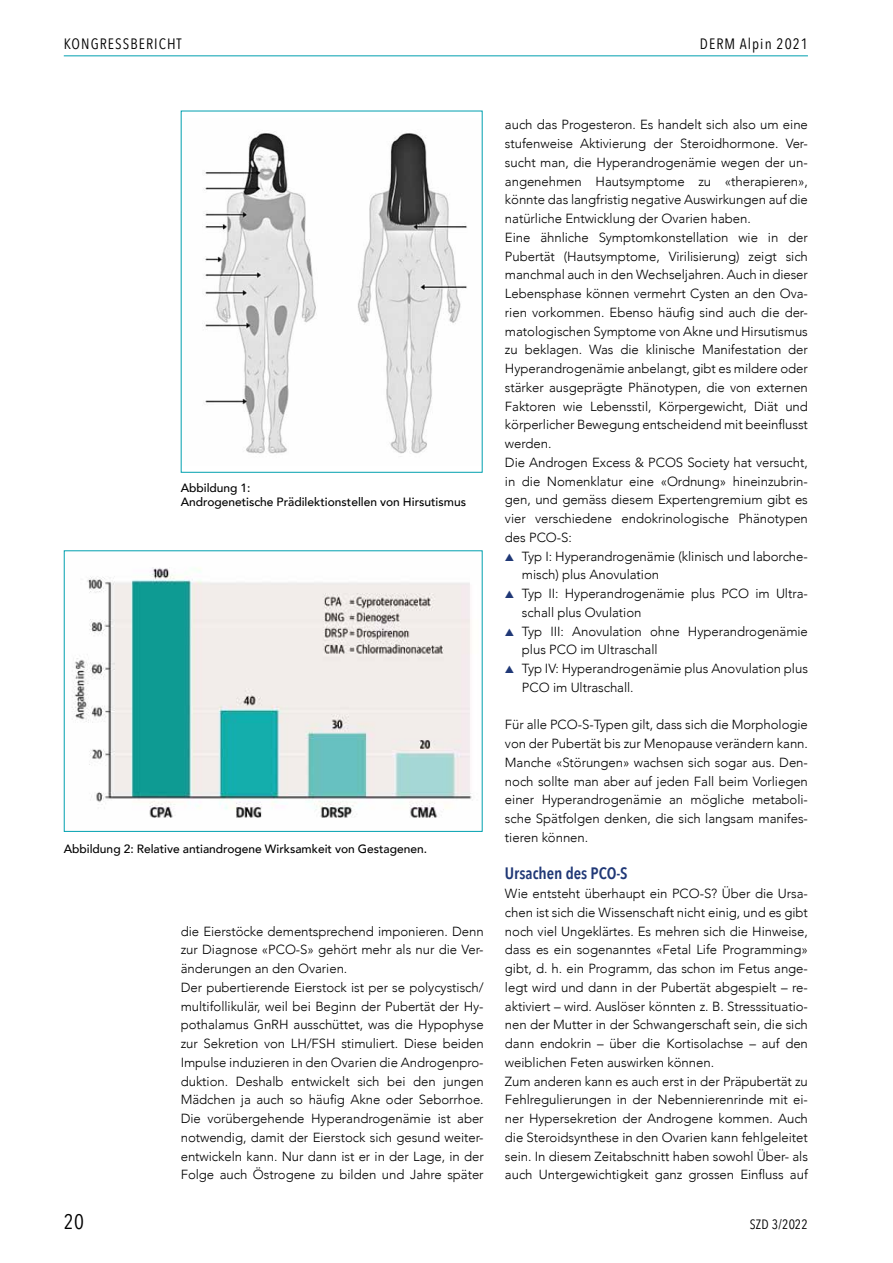
<style>
.page{position:relative;width:893px;height:1263px;background:#fff}
.page>*{position:absolute;margin:0;border:0;box-sizing:border-box;transform-origin:0 0}
.t1{font:21px "Avenir Next Condensed";color:#000}
.t2{font:600 16.5px "Avenir Next Condensed";color:#203876}
.t3{font:15px "Avenir Next Condensed";letter-spacing:.07em;color:#000}
.t4{font:13.5px "Avenir Next Condensed";letter-spacing:.02em;color:#000}
.t5{font:300 13.2px/18.8px "Avenir";letter-spacing:-.005em;color:#000}
.t6{font:500 12px/13.5px "Avenir";color:#000}
.s1{color:#203876}
</style>
<div class="page">
<hr style="left:64px;top:55px;width:744px;height:1px;background:#00a0af">
<img style="left:204px;top:131px;width:263px;height:323px">
<img style="left:72px;top:567px;width:401px;height:251px">
<div style="left:64px;top:550px;width:419px;height:282px;border:1px solid #00a0af"></div>
<p class="t3" style="left:64px;top:31px;width:119px">KONGRESSBERICHT</p>
<p class="t3" style="left:700px;top:31px;width:110px">DERM Alpin 2021</p>
<p class="t6" style="left:181px;top:481px;width:287px">Abbildung 1:<br>Androgenetische Prädilektionstellen von Hirsutismus</p>
<p class="t6" style="left:64px;top:841px;width:365px">Abbildung 2: Relative antiandrogene Wirksamkeit von Gestagenen.</p>
<p class="t5" style="left:181px;top:922px;width:305px">die Eierstöcke dementsprechend imponieren. Denn zur Diagnose «PCO-S» gehört mehr als nur die Ver&shy;änderungen an den Ovarien.<br>Der pubertierende Eierstock ist per se polycystisch/ multifollikulär, weil bei Beginn der Pubertät der Hy&shy;pothalamus GnRH ausschüttet, was die Hypophyse zur Sekretion von LH/FSH stimuliert. Diese beiden Impulse induzieren in den Ovarien die Androgenpro&shy;duktion. Deshalb entwickelt sich bei den jungen Mädchen ja auch so häufig Akne oder Seborrhoe.<br>Die vorübergehende Hyperandrogenämie ist aber notwendig, damit der Eierstock sich gesund weiter&shy;entwickeln kann. Nur dann ist er in der Lage, in der Folge auch Östrogene zu bilden und Jahre später</p>
<p class="t5" style="left:505px;top:115px;width:304px">auch das Progesteron. Es handelt sich also um eine stufenweise Aktivierung der Steroidhormone. Ver&shy;sucht man, die Hyperandrogenämie wegen der un&shy;angenehmen Hautsymptome zu «therapieren», könnte das langfristig negative Auswirkungen auf die natürliche Entwicklung der Ovarien haben.<br>Eine ähnliche Symptomkonstellation wie in der Pubertät (Hautsymptome, Virilisierung) zeigt sich manchmal auch in den Wechseljahren. Auch in dieser Lebensphase können vermehrt Cysten an den Ova&shy;rien vorkommen. Ebenso häufig sind auch die der&shy;matologischen Symptome von Akne und Hirsutismus zu beklagen. Was die klinische Manifestation der Hyperandrogenämie anbelangt, gibt es mildere oder stärker ausgeprägte Phänotypen, die von externen Faktoren wie Lebensstil, Körpergewicht, Diät und körperlicher Bewegung entscheidend mit beeinflusst werden.<br>Die Androgen Excess &amp; PCOS Society hat versucht, in die Nomenklatur eine «Ordnung» hineinzubrin&shy;gen, und gemäss diesem Expertengremium gibt es vier verschiedene endokrinologische Phänotypen des PCO-S:</p>
<p class="t5" style="left:522px;top:547px;width:287px;text-indent:-17px"><span class="s1">▲</span> Typ I: Hyperandrogenämie (klinisch und laborche&shy;misch) plus Anovulation</p>
<p class="t5" style="left:522px;top:584px;width:287px;text-indent:-17px"><span class="s1">▲</span> Typ II: Hyperandrogenämie plus PCO im Ultra&shy;schall plus Ovulation</p>
<p class="t5" style="left:522px;top:622px;width:287px;text-indent:-17px"><span class="s1">▲</span> Typ III: Anovulation ohne Hyperandrogenämie plus PCO im Ultraschall</p>
<p class="t5" style="left:522px;top:659px;width:287px;text-indent:-17px"><span class="s1">▲</span> Typ IV: Hyperandrogenämie plus Anovulation plus<br>PCO im Ultraschall.</p>
<p class="t5" style="left:505px;top:715px;width:305px;text-align:justify">Für alle PCO-S-Typen gilt, dass sich die Morphologie von der Pubertät bis zur Menopause verändern kann.<br>Manche «Störungen» wachsen sich sogar aus. Den&shy;noch sollte man aber auf jeden Fall beim Vorliegen einer Hyperandrogenämie an mögliche metaboli&shy;sche Spätfolgen denken, die sich langsam manifes&shy;tieren können.</p>
<p class="t2" style="left:505px;top:859px;width:124px">Ursachen des PCO-S</p>
<p class="t5" style="left:505px;top:884px;width:304px">Wie entsteht überhaupt ein PCO-S? Über die Ursa&shy;chen ist sich die Wissenschaft nicht einig, und es gibt noch viel Ungeklärtes. Es mehren sich die Hinweise, dass es ein sogenanntes «Fetal Life Programming» gibt, d. h. ein Programm, das schon im Fetus ange&shy;legt wird und dann in der Pubertät abgespielt – re&shy;aktiviert – wird. Auslöser könnten z. B. Stresssituatio&shy;nen der Mutter in der Schwangerschaft sein, die sich dann endokrin – über die Kortisolachse – auf den weiblichen Feten auswirken können.<br>Zum anderen kann es auch erst in der Präpubertät zu Fehlregulierungen in der Nebennierenrinde mit ei&shy;ner Hypersekretion der Androgene kommen. Auch die Steroidsynthese in den Ovarien kann fehlgeleitet sein. In diesem Zeitabschnitt haben sowohl Über- als auch Untergewichtigkeit ganz grossen Einfluss auf</p>
<h1 class="t1" style="left:64px;top:1203px;width:22px">20</h1>
<p class="t4" style="left:750px;top:1212px;width:60px">SZD 3/2022</p>
</div>
